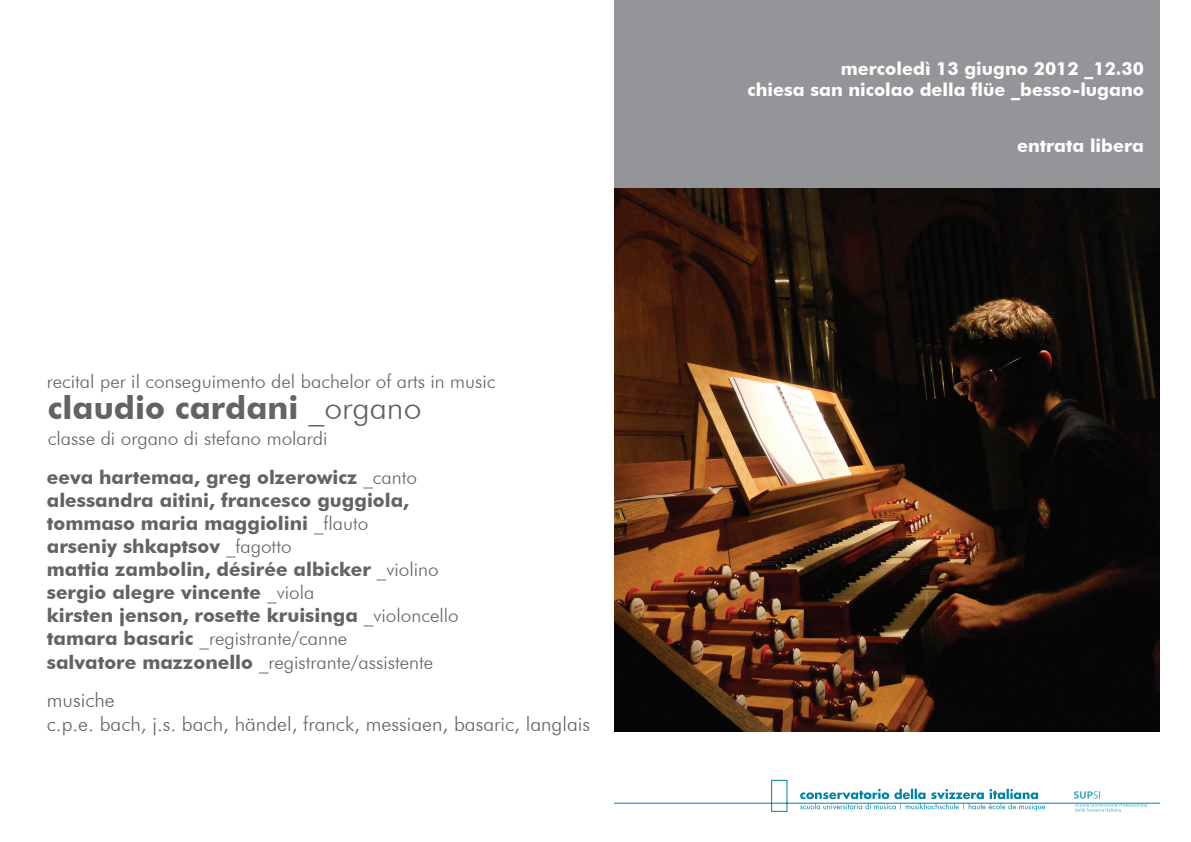
<style>
.page{position:relative;width:1191px;height:842px;background:#fff}
.page>*{position:absolute;margin:0;border:0;box-sizing:border-box;transform-origin:0 0}
.t1{font:700 32px "Futura BT";color:#636366}
.t2{font:300 20px/24px "Futura BT";color:#636366}
.t3{font:700 19px/23.2px "Futura BT";color:#636366}
.t4{font:300 19px/39.6px "Futura BT";color:#636366}
.t5{font:700 18px/21.6px "Futura BT";color:#fff;text-align:right}
.s1{font-weight:700}
.s2{font-weight:300}
</style>
<div class="page">
<div style="left:614px;top:0;width:545px;height:189px;background:#939598"></div>
<svg style="left:614px;top:780px;width:545px;height:32px"></svg>
<img style="left:614px;top:189px;width:545px;height:542px">
<p class="t4" style="left:47px;top:361px;width:450px">recital per il conseguimento del bachelor of arts in music</p>
<p class="t4" style="left:47px;top:418px;width:372px">classe di organo di stefano molardi<br><span class="s1">eeva hartemaa, greg olzerowicz</span> _canto</p>
<p class="t3" style="left:47px;top:489px;width:413px">alessandra aitini, francesco guggiola, tommaso maria maggiolini <span class="s2">_flauto<br></span>arseniy shkaptsov <span class="s2">_fagotto<br></span>mattia zambolin, désirée albicker <span class="s2">_violino </span>sergio alegre vincente <span class="s2">_viola<br></span>kirsten jenson, rosette kruisinga <span class="s2">_violoncello </span>tamara basaric <span class="s2">_registrante/canne<br></span>salvatore mazzonello <span class="s2">_registrante/assistente</span></p>
<h1 class="t1" style="left:48px;top:388px;width:375px">claudio cardani <span class="s2">_organo</span></h1>
<p class="t2" style="left:47px;top:688px;width:545px">musiche<br>c.p.e. bach, j.s. bach, händel, franck, messiaen, basaric, langlais</p>
<p class="t5" style="left:747px;top:57px;width:398px">mercoledì 13 giugno 2012 _12.30<br>chiesa san nicolao della flüe _besso-lugano</p>
<p class="t5" style="left:1017px;top:135px;width:128px">entrata libera</p>
</div>
